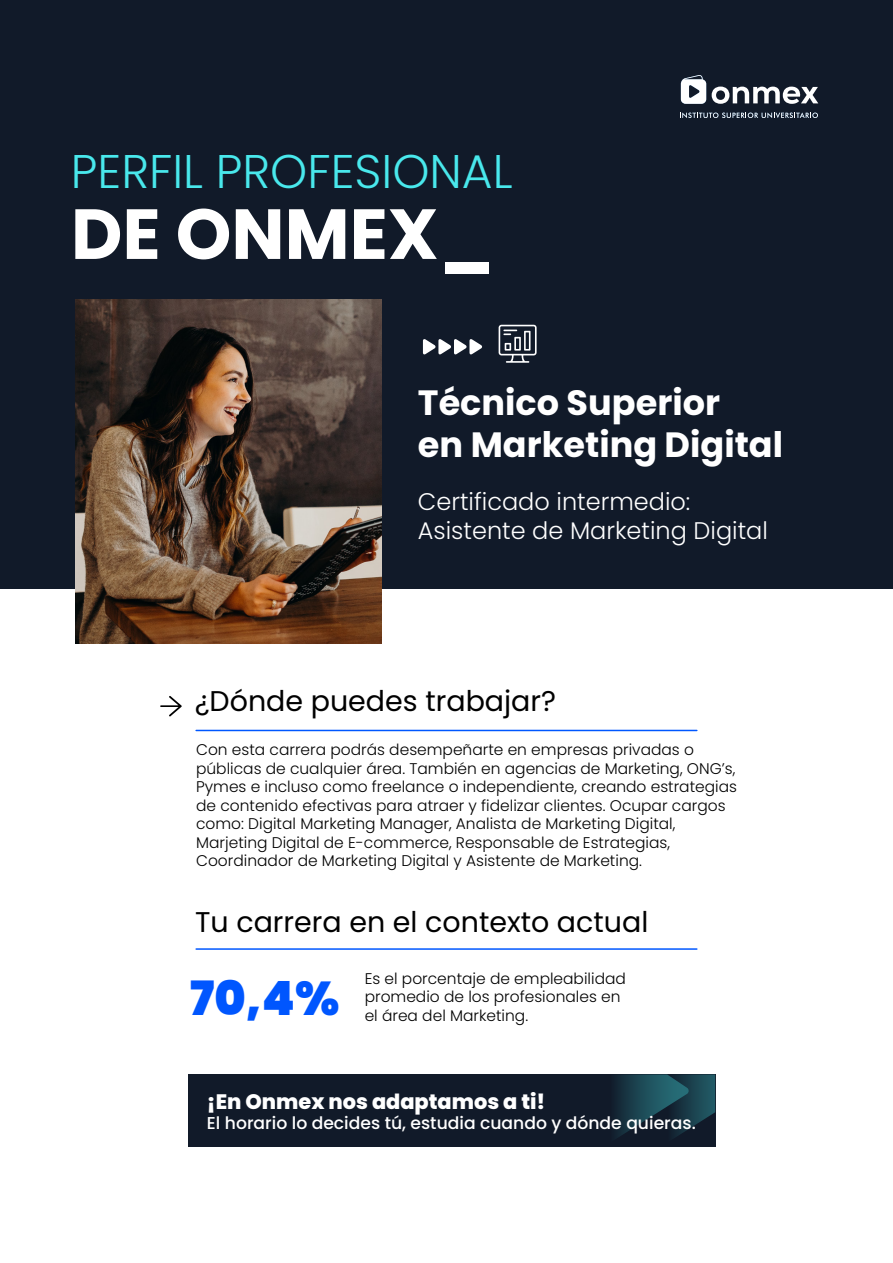
<style>
.page{position:relative;width:893px;height:1263px;background:#fff}
.page>*{position:absolute;margin:0;border:0;box-sizing:border-box;transform-origin:0 0}
.t1{font:700 70.8px "Poppins";color:#fff}
.t2{font:300 47.25px "Poppins";color:#49e8ec}
.t3{font:900 47.25px "Poppins";color:#0056fe}
.t4{font:700 35.1px/42.2px "Poppins";color:#fff}
.t5{font:28.5px "Poppins";color:#000}
.t6{font:300 24px/28.8px "Poppins";color:#fff}
.t7{font:800 20.85px "Poppins";color:#fff}
.t8{font:500 17.1px "Poppins";color:#fff}
.t9{font:300 15.45px/18.5px "Poppins";color:#000}
</style>
<div class="page">
<div style="left:0;top:0;width:893px;height:589px;background:#111a29"></div>
<svg style="left:160px;top:696px;width:22px;height:20px"></svg>
<svg style="left:712px;top:87px;width:106px;height:17px"></svg>
<svg style="left:681px;top:75px;width:25px;height:29px"></svg>
<svg style="left:680px;top:112px;width:138px;height:6px"></svg>
<svg style="left:499px;top:325px;width:38px;height:38px"></svg>
<svg style="left:423px;top:339px;width:59px;height:16px"></svg>
<img style="left:75px;top:299px;width:307px;height:344px">
<hr style="left:196px;top:730px;width:501px;height:1px;background:#0057ff">
<hr style="left:196px;top:948px;width:501px;height:2px;background:#0057ff">
<div style="left:188px;top:1074px;width:527px;height:73px;background:#111a29"></div>
<svg style="left:617px;top:1074px;width:98px;height:64px"></svg>
<h2 class="t2" style="left:71px;top:144px;width:443px">PERFIL PROFESIONAL</h2>
<h1 class="t1" style="left:71px;top:193px;width:424px">DE ONMEX_</h1>
<h3 class="t4" style="left:418px;top:381px;width:367px">Técnico Superior<br>en Marketing Digital</h3>
<h3 class="t6" style="left:418px;top:488px;width:351px">Certificado intermedio:<br>Asistente de Marketing Digital</h3>
<h3 class="t5" style="left:195px;top:684px;width:363px">¿Dónde puedes trabajar?</h3>
<p class="t9" style="left:196px;top:740px;width:542px">Con esta carrera podrás desempeñarte en empresas privadas o públicas de cualquier área. También en agencias de Marketing, ONG’s, Pymes e incluso como freelance o independiente, creando estrategias de contenido efectivas para atraer y fidelizar clientes. Ocupar cargos como: Digital Marketing Manager, Analista de Marketing Digital, Marjeting Digital de E-commerce, Responsable de Estrategias, Coordinador de Marketing Digital y Asistente de Marketing.</p>
<h3 class="t5" style="left:195px;top:906px;width:455px">Tu carrera en el contexto actual</h3>
<p class="t9" style="left:365px;top:969px;width:263px">Es el porcentaje de empleabilidad promedio de los profesionales en el área del Marketing.</p>
<h2 class="t3" style="left:190px;top:970px;width:151px">70,4%</h2>
<h3 class="t7" style="left:207px;top:1089px;width:340px">¡En Onmex nos adaptamos a ti!</h3>
<p class="t8" style="left:207px;top:1113px;width:490px">El horario lo decides tú, estudia cuando y dónde quieras.</p>
</div>
